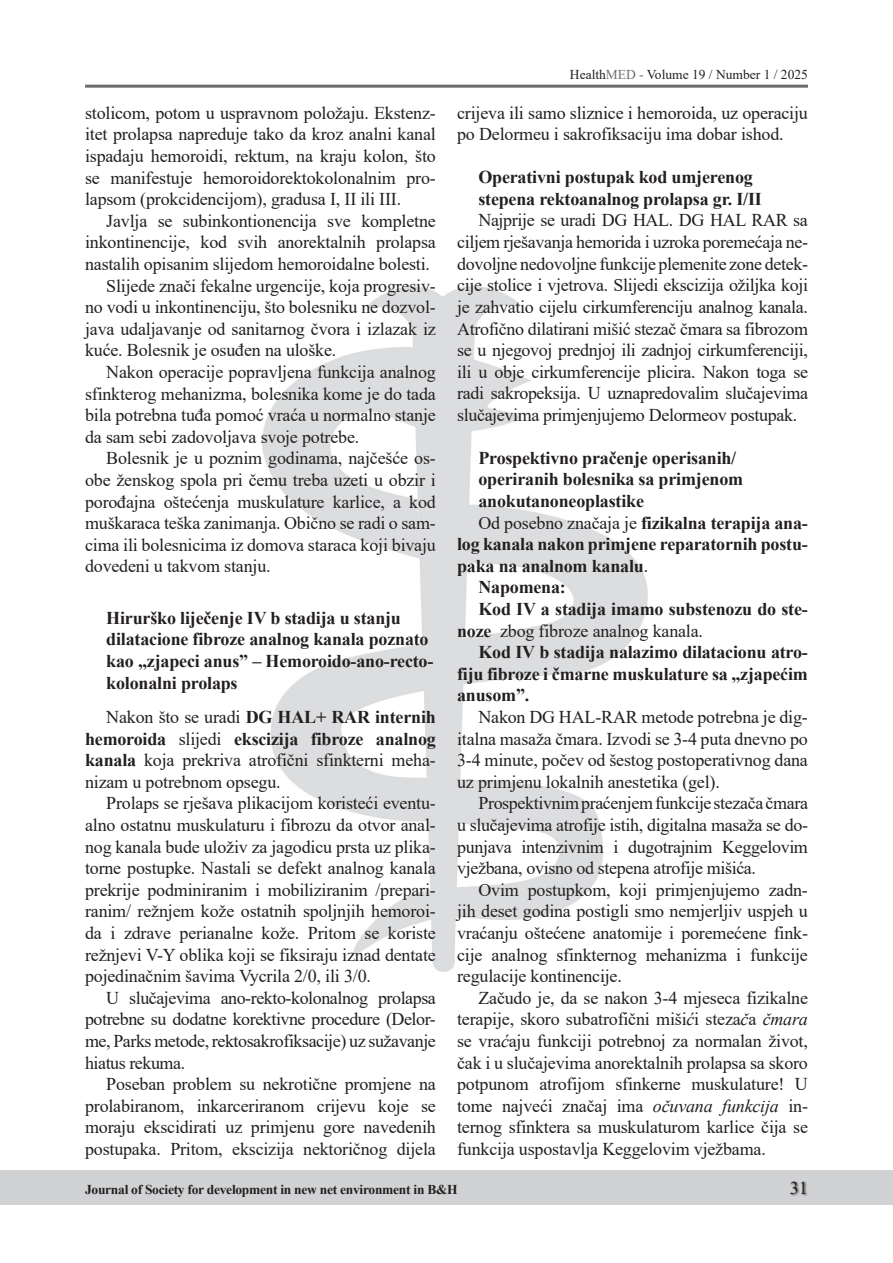
<style>
.page{position:relative;width:893px;height:1263px;background:#fff}
.page>*{position:absolute;margin:0;border:0;box-sizing:border-box;transform-origin:0 0}
.t1{font:18px/21.6px "Times New Roman";letter-spacing:-.01em;color:#231f20;text-align:justify}
.t2{font:700 18px/21.6px "Times New Roman";letter-spacing:-.01em;color:#231f20}
.t3{font:700 13.5px "Times New Roman";letter-spacing:-.02em;color:#231f20}
.t4{font:13.5px "Times New Roman";color:#231f20}
.s1{font-weight:700}
.s2{color:#6c6d70}
.s3{font-weight:400}
.s4{font-style:italic}
</style>
<div class="page">
<div style="left:0;top:1171px;width:893px;height:34px;background:#d1d2d4"></div>
<hr style="left:85px;top:85px;width:723px;height:3px;background:#6c6d70">
<div style="left:790px;top:1181px;width:19px;height:15px;background:#231f20;opacity:.75"></div>
<img style="left:263px;top:286px;width:384px;height:686px">
<p class="t1" style="left:85px;top:101px;width:352px">stolicom, potom u uspravnom položaju. Ekstenz&shy;itet prolapsa napreduje tako da kroz analni kanal ispadaju hemoroidi, rektum, na kraju kolon, što se manifestuje hemoroidorektokolonalnim pro&shy;lapsom (prokcidencijom), gradusa I, II ili III.</p>
<p class="t1" style="left:106px;top:209px;width:331px">Javlja se subinkontionencija sve kompletne</p>
<p class="t1" style="left:85px;top:231px;width:352px">inkontinencije, kod svih anorektalnih prolapsa</p>
<p class="t1" style="left:85px;top:253px;width:347px">nastalih opisanim slijedom hemoroidalne bolesti.</p>
<p class="t1" style="left:106px;top:274px;width:331px">Slijede znači fekalne urgencije, koja progresiv-</p>
<p class="t1" style="left:85px;top:296px;width:352px">no vodi u inkontinenciju, što bolesniku ne dozvol-</p>
<p class="t1" style="left:85px;top:317px;width:352px">java udaljavanje od sanitarnog čvora i izlazak iz</p>
<p class="t1" style="left:85px;top:339px;width:253px">kuće. Bolesnik je osuđen na uloške.</p>
<p class="t1" style="left:106px;top:361px;width:331px">Nakon operacije popravljena funkcija analnog</p>
<p class="t1" style="left:85px;top:382px;width:352px">sfinkterog mehanizma, bolesnika kome je do tada</p>
<p class="t1" style="left:85px;top:404px;width:352px">bila potrebna tuđa pomoć vraća u normalno stanje</p>
<p class="t1" style="left:85px;top:425px;width:276px">da sam sebi zadovoljava svoje potrebe.</p>
<p class="t1" style="left:106px;top:447px;width:331px">Bolesnik je u poznim godinama, najčešće os-</p>
<p class="t1" style="left:85px;top:469px;width:352px">obe ženskog spola pri čemu treba uzeti u obzir i</p>
<p class="t1" style="left:85px;top:490px;width:352px">porođajna oštećenja muskulature karlice, a kod</p>
<p class="t1" style="left:85px;top:512px;width:352px">muškaraca teška zanimanja. Obično se radi o sam-</p>
<p class="t1" style="left:85px;top:533px;width:352px">cima ili bolesnicima iz domova staraca koji bivaju</p>
<p class="t1" style="left:85px;top:555px;width:187px">dovedeni u takvom stanju.</p>
<p class="t2" style="left:106px;top:606px;width:329px">Hirurško liječenje IV b stadija u stanju dilatacione fibroze analnog kanala poznato kao „zjapeci anus” – Hemoroido-ano-recto&shy;kolonalni prolaps</p>
<p class="t1" style="left:85px;top:706px;width:352px;text-indent:21px">Nakon što se uradi <span class="s1">DG HAL+ RAR internih hemoroida</span> slijedi <span class="s1">ekscizija fibroze analnog kanala</span> koja prekriva atrofični sfinkterni meha&shy;nizam u potrebnom opsegu.</p>
<p class="t1" style="left:85px;top:792px;width:352px;text-indent:21px">Prolaps se rješava plikacijom koristeći eventu&shy;alno ostatnu muskulaturu i fibrozu da otvor anal&shy;nog kanala bude uloživ za jagodicu prsta uz plika&shy;torne postupke. Nastali se defekt analnog kanala prekrije podminiranim i mobiliziranim /prepari&shy;ranim/ režnjem kože ostatnih spoljnjih hemoroi&shy;da i zdrave perianalne kože. Pritom se koriste režnjevi V-Y oblika koji se fiksiraju iznad dentate pojedinačnim šavima Vycrila 2/0, ili 3/0.</p>
<p class="t1" style="left:85px;top:986px;width:352px;text-indent:21px">U slučajevima ano-rekto-kolonalnog prolapsa potrebne su dodatne korektivne procedure (Delor&shy;me, Parks metode, rektosakrofiksacije) uz sužavanje hiatus rekuma.</p>
<p class="t1" style="left:85px;top:1073px;width:352px;text-indent:21px">Poseban problem su nekrotične promjene na prolabiranom, inkarceriranom crijevu koje se moraju ekscidirati uz primjenu gore navedenih postupaka. Pritom, ekscizija nektoričnog dijela</p>
<p class="t4" style="left:570px;top:65px;width:239px">Health<span class="s2">MED -</span> Volume 19 / Number 1 / 2025</p>
<p class="t1" style="left:457px;top:101px;width:352px">crijeva ili samo sliznice i hemoroida, uz operaciju po Delormeu i sakrofiksaciju ima dobar ishod.</p>
<p class="t2" style="left:478px;top:166px;width:285px">Operativni postupak kod umjerenog stepena rektoanalnog prolapsa gr. I/II</p>
<p class="t1" style="left:457px;top:209px;width:352px;text-indent:21px">Najprije se uradi DG HAL. DG HAL RAR sa ciljem rješavanja hemorida i uzroka poremećaja ne&shy;dovoljne nedovoljne funkcije plemenite zone detek&shy;cije stolice i vjetrova. Slijedi ekscizija ožiljka koji je zahvatio cijelu cirkumferenciju analnog kanala.<br>Atrofično dilatirani mišić stezač čmara sa fibrozom se u njegovoj prednjoj ili zadnjoj cirkumferenciji, ili u obje cirkumferencije plicira. Nakon toga se radi sakropeksija. U uznapredovalim slučajevima slučajevima primjenjujemo Delormeov postupak.</p>
<p class="t2" style="left:478px;top:446px;width:259px">Prospektivno pračenje operisanih/</p>
<p class="t2" style="left:478px;top:468px;width:266px">operiranih bolesnika sa primjenom</p>
<p class="t2" style="left:478px;top:490px;width:167px">anokutanoneoplastike</p>
<p class="t2" style="left:478px;top:511px;width:331px"><span class="s3">Od posebno značaja je</span> fizikalna terapija ana-</p>
<p class="t2" style="left:457px;top:533px;width:352px">log kanala nakon primjene reparatornih postu-</p>
<p class="t2" style="left:457px;top:554px;width:193px">paka na analnom kanalu<span class="s3">.</span></p>
<p class="t2" style="left:478px;top:576px;width:89px">Napomena:</p>
<p class="t2" style="left:478px;top:598px;width:331px">Kod IV a stadija imamo substenozu do ste-</p>
<p class="t1" style="left:457px;top:619px;width:247px"><span class="s1">noze</span> zbog fibroze analnog kanala.</p>
<p class="t2" style="left:478px;top:641px;width:331px">Kod IV b stadija nalazimo dilatacionu atro-</p>
<p class="t2" style="left:457px;top:662px;width:352px">fiju fibroze i čmarne muskulature sa „zjapećim</p>
<p class="t2" style="left:457px;top:684px;width:74px">anusom”.</p>
<p class="t1" style="left:457px;top:706px;width:352px;text-indent:21px">Nakon DG HAL-RAR metode potrebna je dig&shy;italna masaža čmara. Izvodi se 3-4 puta dnevno po 3-4 minute, počev od šestog postoperativnog dana uz primjenu lokalnih anestetika (gel).</p>
<p class="t1" style="left:457px;top:792px;width:352px;text-indent:21px">Prospektivnim praćenjem funkcije stezača čmara u slučajevima atrofije istih, digitalna masaža se do&shy;punjava intenzivnim i dugotrajnim Keggelovim vježbana, ovisno od stepena atrofije mišića.</p>
<p class="t1" style="left:457px;top:878px;width:352px;text-indent:21px">Ovim postupkom, koji primjenjujemo zadn&shy;jih deset godina postigli smo nemjerljiv uspjeh u vraćanju oštećene anatomije i poremećene fink&shy;cije analnog sfinkternog mehanizma i funkcije regulacije kontinencije.</p>
<p class="t1" style="left:457px;top:986px;width:352px;text-indent:21px">Začudo je, da se nakon 3-4 mjeseca fizikalne terapije, skoro subatrofični miši<span class="s4">ć</span>i steza<span class="s4">č</span>a <span class="s4">čmara </span>se vra<span class="s4">ć</span>aju funkciji potrebnoj za normalan život, čak i u slučajevima anorektalnih prolapsa sa skoro potpunom atrofijom sfinkerne muskulature! U tome najveći značaj ima <span class="s4">očuvana funkcija</span> in&shy;ternog sfinktera sa muskulaturom karlice čija se funkcija uspostavlja Keggelovim vježbama.</p>
<p class="t3" style="left:85px;top:1179px;width:374px">Journal of Society for development in new net environment in B&amp;H</p>
<p class="t1" style="left:790px;top:1176px;width:19px">31</p>
</div>
